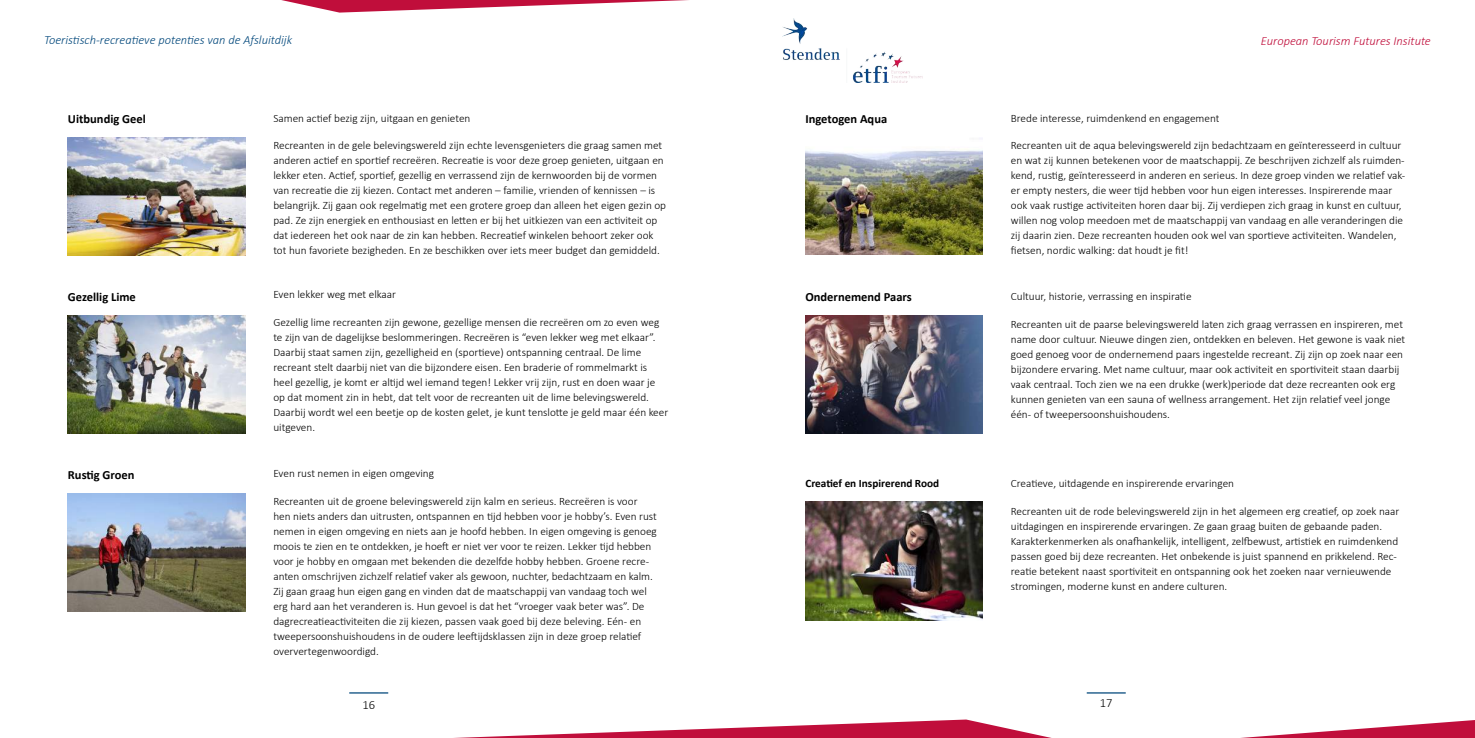
<style>
.page{position:relative;width:1475px;height:738px;background:#fff}
.page>*{position:absolute;margin:0;border:0;box-sizing:border-box;transform-origin:0 0}
.t1{font:700 12.5px "Calibri";color:#000}
.t2{font:italic 300 12.5px "Calibri";color:#00477b}
.t3{font:italic 300 12.5px "Calibri";color:#c00e3b}
.t4{font:300 12.5px "Calibri";color:#000}
.t5{font:300 11.25px/15px "Calibri";color:#000}
.t6{font:700 11.25px "Calibri";color:#000}
</style>
<div class="page">
<hr style="left:349px;top:691px;width:39px;height:2px;background:#00477b">
<hr style="left:1086px;top:691px;width:39px;height:2px;background:#00477b">
<img style="left:782px;top:19px;width:139px;height:63px">
<svg style="left:482px;top:719px;width:992px;height:18px"></svg>
<svg style="left:281px;top:0;width:408px;height:13px"></svg>
<img style="left:805px;top:149px;width:177px;height:106px">
<img style="left:805px;top:315px;width:177px;height:118px">
<img style="left:805px;top:501px;width:177px;height:118px">
<img style="left:68px;top:137px;width:177px;height:118px">
<img style="left:68px;top:315px;width:177px;height:118px">
<img style="left:68px;top:493px;width:177px;height:118px">
<p class="t2" style="left:44px;top:32px;width:249px">Toeristisch-recreatieve potenties van de Afsluitdijk</p>
<p class="t3" style="left:1260px;top:33px;width:171px">European Tourism Futures Insitute</p>
<p class="t1" style="left:68px;top:110px;width:79px">Uitbundig Geel</p>
<p class="t5" style="left:273px;top:110px;width:198px">Samen actief bezig zijn, uitgaan en genieten</p>
<p class="t5" style="left:273px;top:138px;width:394px">Recreanten in de gele belevingswereld zijn echte levensgenieters die graag samen met anderen actief en sportief recreëren. Recreatie is voor deze groep genieten, uitgaan en lekker eten. Actief, sportief, gezellig en verrassend zijn de kernwoorden bij de vormen van recreatie die zij kiezen. Contact met anderen – familie, vrienden of kennissen – is belangrijk. Zij gaan ook regelmatig met een grotere groep dan alleen het eigen gezin op pad. Ze zijn energiek en enthousiast en letten er bij het uitkiezen van een activiteit op dat iedereen het ook naar de zin kan hebben. Recreatief winkelen behoort zeker ook tot hun favoriete bezigheden. En ze beschikken over iets meer budget dan gemiddeld.</p>
<p class="t1" style="left:68px;top:288px;width:69px">Gezellig Lime</p>
<p class="t5" style="left:273px;top:287px;width:124px">Even lekker weg met elkaar</p>
<p class="t5" style="left:273px;top:314px;width:396px">Gezellig lime recreanten zijn gewone, gezellige mensen die recreëren om zo even weg te zijn van de dagelijkse beslommeringen. Recreëren is “even lekker weg met elkaar”.<br>Daarbij staat samen zijn, gezelligheid en (sportieve) ontspanning centraal. De lime recreant stelt daarbij niet van die bijzondere eisen. Een braderie of rommelmarkt is heel gezellig, je komt er altijd wel iemand tegen! Lekker vrij zijn, rust en doen waar je op dat moment zin in hebt, dat telt voor de recreanten uit de lime belevingswereld.<br>Daarbij wordt wel een beetje op de kosten gelet, je kunt tenslotte je geld maar één keer uitgeven.</p>
<p class="t1" style="left:68px;top:467px;width:68px">Rustig Groen</p>
<p class="t5" style="left:273px;top:465px;width:162px">Even rust nemen in eigen omgeving</p>
<p class="t5" style="left:273px;top:493px;width:385px">Recreanten uit de groene belevingswereld zijn kalm en serieus. Recreëren is voor hen niets anders dan uitrusten, ontspannen en tijd hebben voor je hobby’s. Even rust nemen in eigen omgeving en niets aan je hoofd hebben. In eigen omgeving is genoeg moois te zien en te ontdekken, je hoeft er niet ver voor te reizen. Lekker tijd hebben voor je hobby en omgaan met bekenden die dezelfde hobby hebben. Groene recre&shy;anten omschrijven zichzelf relatief vaker als gewoon, nuchter, bedachtzaam en kalm.<br>Zij gaan graag hun eigen gang en vinden dat de maatschappij van vandaag toch wel erg hard aan het veranderen is. Hun gevoel is dat het “vroeger vaak beter was”. De dagrecreatieactiviteiten die zij kiezen, passen vaak goed bij deze beleving. Eén- en tweepersoonshuishoudens in de oudere leeftijdsklassen zijn in deze groep relatief oververtegenwoordigd.</p>
<p class="t1" style="left:805px;top:110px;width:83px">Ingetogen Aqua</p>
<p class="t5" style="left:1010px;top:110px;width:210px">Brede interesse, ruimdenkend en engagement</p>
<p class="t5" style="left:1010px;top:138px;width:396px">Recreanten uit de aqua belevingswereld zijn bedachtzaam en geïnteresseerd in cultuur en wat zij kunnen betekenen voor de maatschappij. Ze beschrijven zichzelf als ruimden&shy;kend, rustig, geïnteresseerd in anderen en serieus. In deze groep vinden we relatief vak&shy;er empty nesters, die weer tijd hebben voor hun eigen interesses. Inspirerende maar ook vaak rustige activiteiten horen daar bij. Zij verdiepen zich graag in kunst en cultuur, willen nog volop meedoen met de maatschappij van vandaag en alle veranderingen die zij daarin zien. Deze recreanten houden ook wel van sportieve activiteiten. Wandelen, fietsen, nordic walking: dat houdt je fit!</p>
<p class="t1" style="left:805px;top:289px;width:108px">Ondernemend Paars</p>
<p class="t5" style="left:1010px;top:289px;width:182px">Cultuur, historie, verrassing en inspiratie</p>
<p class="t5" style="left:1010px;top:316px;width:396px">Recreanten uit de paarse belevingswereld laten zich graag verrassen en inspireren, met name door cultuur. Nieuwe dingen zien, ontdekken en beleven. Het gewone is vaak niet goed genoeg voor de ondernemend paars ingestelde recreant. Zij zijn op zoek naar een bijzondere ervaring. Met name cultuur, maar ook activiteit en sportiviteit staan daarbij vaak centraal. Toch zien we na een drukke (werk)periode dat deze recreanten ook erg kunnen genieten van een sauna of wellness arrangement. Het zijn relatief veel jonge één- of tweepersoonshuishoudens.</p>
<p class="t6" style="left:805px;top:476px;width:135px">Creatief en Inspirerend Rood</p>
<p class="t5" style="left:1010px;top:475px;width:225px">Creatieve, uitdagende en inspirerende ervaringen</p>
<p class="t5" style="left:1010px;top:503px;width:390px">Recreanten uit de rode belevingswereld zijn in het algemeen erg creatief, op zoek naar uitdagingen en inspirerende ervaringen. Ze gaan graag buiten de gebaande paden.<br>Karakterkenmerken als onafhankelijk, intelligent, zelfbewust, artistiek en ruimdenkend passen goed bij deze recreanten. Het onbekende is juist spannend en prikkelend. Rec&shy;reatie betekent naast sportiviteit en ontspanning ook het zoeken naar vernieuwende stromingen, moderne kunst en andere culturen.</p>
<p class="t4" style="left:362px;top:696px;width:14px">16</p>
<p class="t4" style="left:1099px;top:694px;width:14px">17</p>
</div>
